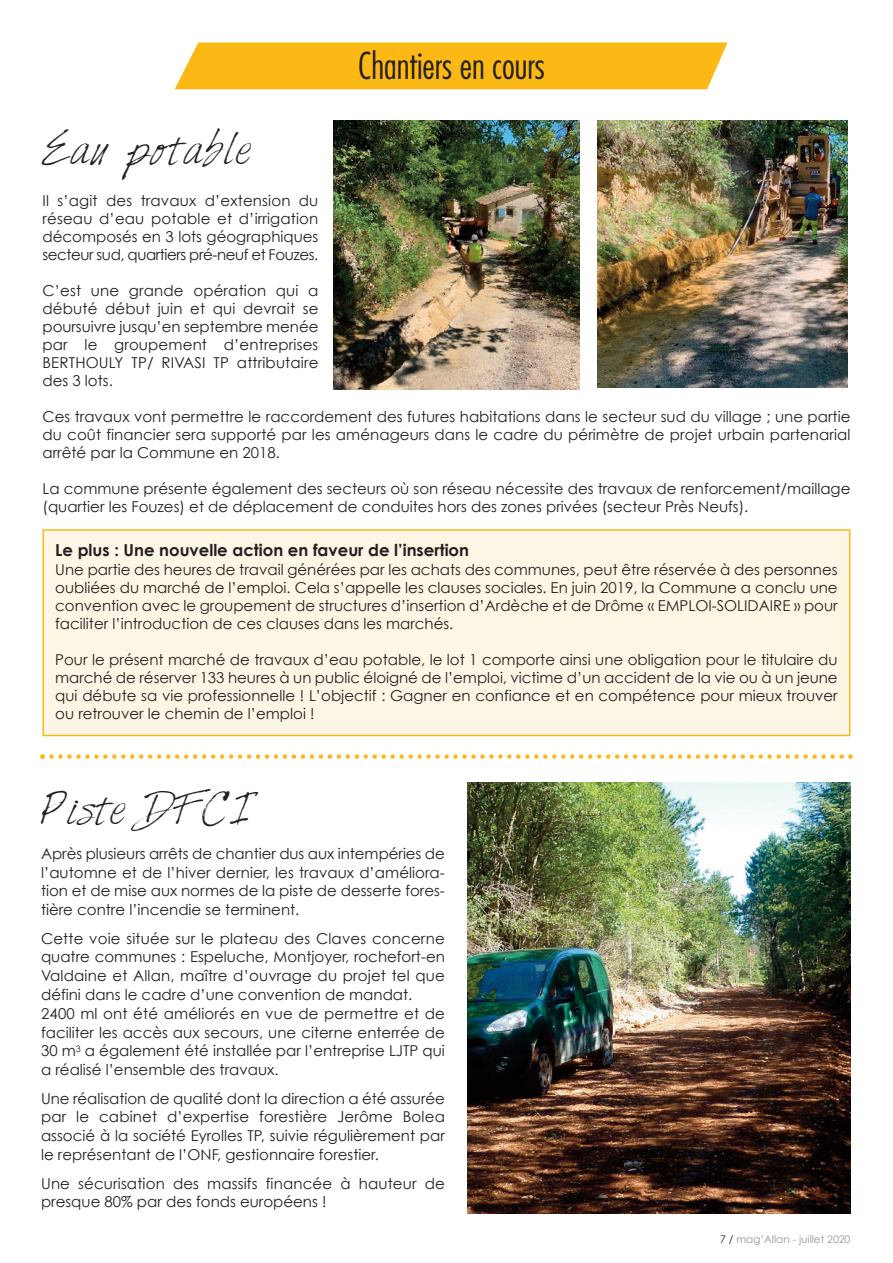
<style>
.page{position:relative;width:893px;height:1263px;background:#fff}
.page>*{position:absolute;margin:0;border:0;box-sizing:border-box;transform-origin:0 0}
.t1{font:37.5px "Harabara Hand";color:#231f20}
.t2{font:300 condensed 36px "Futura";color:#231f20}
.t3{font:700 16.5px "Century Gothic";color:#231f20}
.t4{font:15px/18px "Century Gothic";color:#231f20;text-align:justify}
.t5{font:10.5px "Century Gothic";color:#939598}
.s1{color:#231f20}
</style>
<div class="page">
<div style="left:44px;top:531px;width:805px;height:204px;background:#fef6e5"></div>
<div style="left:43px;top:529px;width:807px;height:207px;border:2px solid #fcb814"></div>
<div style="left:175px;top:43px;width:552px;height:46px;background:#fcb814"></div>
<img style="left:598px;top:121px;width:249px;height:267px">
<img style="left:467px;top:782px;width:383px;height:431px">
<img style="left:333px;top:120px;width:247px;height:270px">
<svg style="left:40px;top:754px;width:813px;height:5px"></svg>
<h2 class="t2" style="left:358px;top:50px;width:188px">Chantiers en cours</h2>
<h1 class="t1" style="left:43px;top:129px;width:211px">Eau potable</h1>
<p class="t4" style="left:43px;top:191px;width:277px">Il s’agit des travaux d’extension du réseau d’eau potable et d’irrigation décomposés en 3 lots géographiques secteur sud, quartiers pré-neuf et Fouzes.</p>
<p class="t4" style="left:43px;top:281px;width:277px">C’est une grande opération qui a débuté début juin et qui devrait se poursuivre jusqu’en septembre menée par le groupement d’entreprises BERTHOULY TP/ RIVASI TP attributaire des 3 lots.</p>
<p class="t4" style="left:43px;top:407px;width:809px">Ces travaux vont permettre le raccordement des futures habitations dans le secteur sud du village ; une partie du coût financier sera supporté par les aménageurs dans le cadre du périmètre de projet urbain partenarial arrêté par la Commune en 2018.</p>
<p class="t4" style="left:43px;top:479px;width:809px">La commune présente également des secteurs où son réseau nécessite des travaux de renforcement/maillage (quartier les Fouzes) et de déplacement de conduites hors des zones privées (secteur Près Neufs).</p>
<p class="t3" style="left:55px;top:540px;width:415px">Le plus : Une nouvelle action en faveur de l’insertion</p>
<p class="t4" style="left:55px;top:560px;width:784px">Une partie des heures de travail générées par les achats des communes, peut être réservée à des personnes oubliées du marché de l’emploi. Cela s’appelle les clauses sociales. En juin 2019, la Commune a conclu une convention avec le groupement de structures d’insertion d’Ardèche et de Drôme « EMPLOI-SOLIDAIRE » pour faciliter l’introduction de ces clauses dans les marchés.</p>
<p class="t4" style="left:55px;top:650px;width:784px">Pour le présent marché de travaux d’eau potable, le lot 1 comporte ainsi une obligation pour le titulaire du marché de réserver 133 heures à un public éloigné de l’emploi, victime d’un accident de la vie ou à un jeune qui débute sa vie professionnelle ! L’objectif : Gagner en confiance et en compétence pour mieux trouver ou retrouver le chemin de l’emploi !</p>
<h1 class="t1" style="left:41px;top:789px;width:219px">Piste DFCI</h1>
<p class="t4" style="left:41px;top:843px;width:405px;line-height:18.8px">Après plusieurs arrêts de chantier dus aux intempéries de l’automne et de l’hiver dernier, les travaux d’améliora&shy;tion et de mise aux normes de la piste de desserte fores&shy;tière contre l’incendie se terminent.</p>
<p class="t4" style="left:41px;top:928px;width:405px;line-height:18.8px;text-align:left">Cette voie située sur le plateau des Claves concerne quatre communes : Espeluche, Montjoyer, rochefort-en Valdaine et Allan, maître d’ouvrage du projet tel que défini dans le cadre d’une convention de mandat.<br>2400 ml ont été améliorés en vue de permettre et de faciliter les accès aux secours, une citerne enterrée de 30 m<sup>3</sup> a également été installée par l’entreprise LJTP qui a réalisé l’ensemble des travaux.</p>
<p class="t4" style="left:41px;top:1088px;width:405px;line-height:18.8px">Une réalisation de qualité dont la direction a été assurée par le cabinet d’expertise forestière Jerôme Bolea associé à la société Eyrolles TP, suivie régulièrement par le représentant de l’ONF, gestionnaire forestier.</p>
<p class="t4" style="left:41px;top:1173px;width:405px;line-height:18.8px">Une sécurisation des massifs financée à hauteur de presque 80% par des fonds européens !</p>
<p class="t5" style="left:720px;top:1233px;width:132px"><span class="s1">7 /</span> mag’Allan - juillet 2020</p>
</div>
